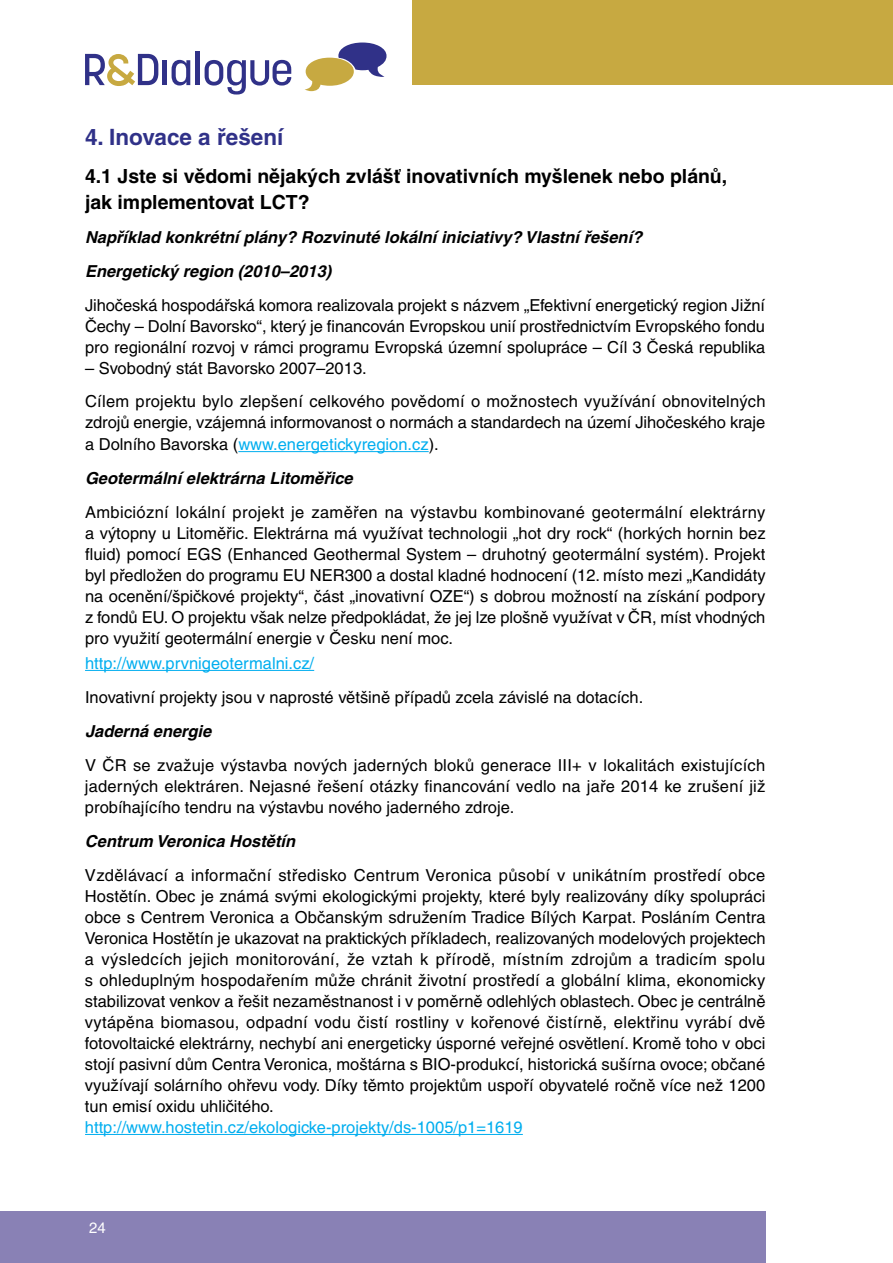
<style>
.page{position:relative;width:893px;height:1263px;background:#fff}
.page>*{position:absolute;margin:0;border:0;box-sizing:border-box;transform-origin:0 0}
.t1{font:700 22.5px "Helvetica CE";color:#303188}
.t2{font:700 19.5px/25.5px "Helvetica CE";color:#000}
.t3{font:16.5px/21px "Helvetica CE";color:#000;text-align:justify}
.t4{font:italic 700 16.5px/33.8px "Helvetica CE";color:#000}
.t5{font:16.5px "Helvetica CE";color:#00aeef}
.t6{font:15px "Helvetica CE";color:#fff}
.s1{color:#00aeef}
</style>
<div class="page">
<div style="left:412px;top:0;width:481px;height:85px;background:#c7a941"></div>
<hr style="left:163px;top:60px;width:4px;height:25px;background:#303188">
<div style="left:195px;top:52px;width:5px;height:33px;background:#303188"></div>
<svg style="left:205px;top:60px;width:86px;height:35px"></svg>
<svg style="left:85px;top:54px;width:73px;height:32px"></svg>
<svg style="left:172px;top:60px;width:18px;height:26px"></svg>
<svg style="left:305px;top:43px;width:81px;height:48px"></svg>
<div style="left:0;top:1212px;width:765px;height:51px;background:#8981b5"></div>
<hr style="left:238px;top:451px;width:191px;height:1px;background:#00aeef">
<hr style="left:85px;top:670px;width:229px;height:1px;background:#00aeef">
<hr style="left:85px;top:1134px;width:438px;height:1px;background:#00aeef">
<h1 class="t1" style="left:85px;top:124px;width:200px">4. Inovace a řešení</h1>
<p class="t2" style="left:85px;top:164px;width:644px">4.1 Jste si vědomi nějakých zvlášť inovativních myšlenek nebo plánů, jak implementovat LCT?</p>
<p class="t4" style="left:85px;top:220px;width:559px">Například konkrétní plány? Rozvinuté lokální iniciativy? Vlastní řešení?<br>Energetický region (2010–2013)</p>
<p class="t3" style="left:85px;top:294px;width:682px">Jihočeská hospodářská komora realizovala projekt s názvem „Efektivní energetický region Jižní Čechy – Dolní Bavorsko“, který je financován Evropskou unií prostřednictvím Evropského fondu pro regionální rozvoj v rámci programu Evropská územní spolupráce – Cíl 3 Česká republika</p>
<p class="t3" style="left:85px;top:351px;width:682px;line-height:33.8px">– Svobodný stát Bavorsko 2007–2013.<br>Cílem projektu bylo zlepšení celkového povědomí o možnostech využívání obnovitelných</p>
<p class="t3" style="left:85px;top:412px;width:682px;line-height:21.6px">zdrojů energie, vzájemná informovanost o normách a standardech na území Jihočeského kraje a Dolního Bavorska (<span class="s1">www.energetickyregion.cz</span>).</p>
<p class="t4" style="left:85px;top:461px;width:269px">Geotermální elektrárna Litoměřice</p>
<p class="t3" style="left:85px;top:501px;width:682px">Ambiciózní lokální projekt je zaměřen na výstavbu kombinované geotermální elektrárny a výtopny u Litoměřic. Elektrárna má využívat technologii „hot dry rock“ (horkých hornin bez fluid) pomocí EGS (Enhanced Geothermal System – druhotný geotermální systém). Projekt byl předložen do programu EU NER300 a dostal kladné hodnocení (12. místo mezi „Kandidáty na ocenění/špičkové projekty“, část „inovativní OZE“) s dobrou možností na získání podpory z fondů EU. O projektu však nelze předpokládat, že jej lze plošně využívat v ČR, míst vhodných pro využití geotermální energie v Česku není moc.</p>
<p class="t5" style="left:85px;top:653px;width:231px">http://www.prvnigeotermalni.cz/</p>
<p class="t3" style="left:85px;top:687px;width:560px">Inovativní projekty jsou v naprosté většině případů zcela závislé na dotacích.</p>
<p class="t4" style="left:85px;top:714px;width:128px">Jaderná energie</p>
<p class="t3" style="left:85px;top:754px;width:682px">V ČR se zvažuje výstavba nových jaderných bloků generace III+ v lokalitách existujících jaderných elektráren. Nejasné řešení otázky financování vedlo na jaře 2014 ke zrušení již probíhajícího tendru na výstavbu nového jaderného zdroje.</p>
<p class="t4" style="left:85px;top:824px;width:212px">Centrum Veronica Hostětín</p>
<p class="t3" style="left:85px;top:864px;width:682px">Vzdělávací a informační středisko Centrum Veronica působí v unikátním prostředí obce Hostětín. Obec je známá svými ekologickými projekty, které byly realizovány díky spolupráci obce s Centrem Veronica a Občanským sdružením Tradice Bílých Karpat. Posláním Centra Veronica Hostětín je ukazovat na praktických příkladech, realizovaných modelových projektech a výsledcích jejich monitorování, že vztah k přírodě, místním zdrojům a tradicím spolu s ohleduplným hospodařením může chránit životní prostředí a globální klima, ekonomicky stabilizovat venkov a řešit nezaměstnanost i v poměrně odlehlých oblastech. Obec je centrálně vytápěna biomasou, odpadní vodu čistí rostliny v kořenové čistírně, elektřinu vyrábí dvě fotovoltaické elektrárny, nechybí ani energeticky úsporné veřejné osvětlení. Kromě toho v obci stojí pasivní dům Centra Veronica, moštárna s BIO-produkcí, historická sušírna ovoce; občané využívají solárního ohřevu vody. Díky těmto projektům uspoří obyvatelé ročně více než 1200 tun emisí oxidu uhličitého.</p>
<p class="t5" style="left:85px;top:1118px;width:439px">http://www.hostetin.cz/ekologicke-projekty/ds-1005/p1=1619</p>
<p class="t6" style="left:89px;top:1219px;width:18px">24</p>
</div>
